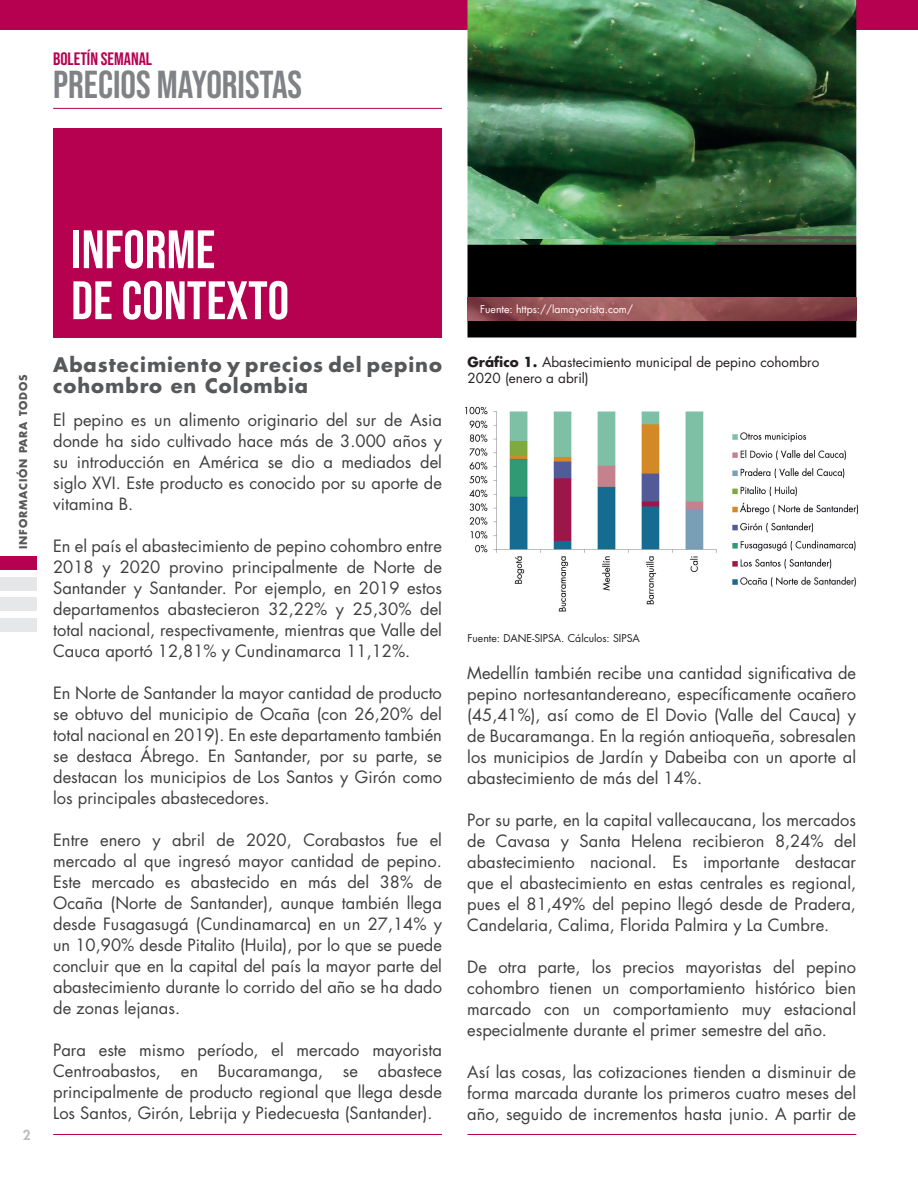
<style>
.page{position:relative;width:918px;height:1188px;background:#fff}
.page>*{position:absolute;margin:0;border:0;box-sizing:border-box;transform-origin:0 0}
.t1{font:54px/51px "Bebas Neue";color:#fff}
.t2{font:39px "Bebas Neue";color:#808285}
.t3{font:700 19.5px/21px "Futura Std";letter-spacing:.05em;color:#57585a}
.t4{font:18px "Bebas Neue";color:#b60150}
.t5{font:16.5px/21px "Futura Std";color:#3e3e3f;text-align:justify}
.t6{font:13.5px/16.2px "Futura Std";color:#231f20}
.t7{font:800 13.5px "Futura Std";color:#bcbdc0}
.t8{font:10.5px "Futura Std";color:#231f20}
.t9{font:10.5px "Futura Std";color:#fff}
.t10{font:700 10.5px "Futura Std";letter-spacing:.075em;color:#57585a}
.s1{font-weight:700}
</style>
<div class="page">
<hr style="left:53px;top:1134px;width:389px;height:1px;background:#b60150">
<hr style="left:468px;top:1134px;width:388px;height:1px;background:#b60150">
<hr style="left:53px;top:108px;width:389px;height:1px;background:#b60150">
<div style="left:0;top:0;width:918px;height:30px;background:#b60150"></div>
<div style="left:0;top:556px;width:37px;height:14px;background:#b60150"></div>
<div style="left:0;top:577px;width:37px;height:14px;background:#e6e7e9"></div>
<div style="left:0;top:597px;width:37px;height:14px;background:#e6e7e9"></div>
<div style="left:0;top:618px;width:37px;height:14px;background:#e6e7e9"></div>
<div style="left:53px;top:128px;width:389px;height:210px;background:#b60150"></div>
<img style="left:468px;top:0;width:388px;height:338px">
<img style="left:468px;top:297px;width:388px;height:23px">
<img style="left:465px;top:406px;width:393px;height:206px">
<p class="t4" style="left:53px;top:48px;width:100px">BOLETÍN SEMANAL</p>
<h2 class="t2" style="left:53px;top:62px;width:250px">PRECIOS MAYORISTAS</h2>
<p class="t10" style="left:16px;top:549px;width:176px;rotate:-90deg">INFORMACIÓN PARA TODOS</p>
<p class="t7" style="left:23px;top:1127px;width:9px">2</p>
<h1 class="t1" style="left:71px;top:223px;width:219px">INFORME<br>DE CONTEXTO</h1>
<p class="t3" style="left:53px;top:354px;width:390px">Abastecimiento y precios del pepino cohombro en Colombia</p>
<p class="t5" style="left:53px;top:410px;width:390px">El pepino es un alimento originario del sur de Asia donde ha sido cultivado hace más de 3.000 años y su introducción en América se dio a mediados del siglo XVI. Este producto es conocido por su aporte de vitamina B.</p>
<p class="t5" style="left:53px;top:536px;width:390px">En el país el abastecimiento de pepino cohombro entre 2018 y 2020 provino principalmente de Norte de Santander y Santander. Por ejemplo, en 2019 estos departamentos abastecieron 32,22% y 25,30% del total nacional, respectivamente, mientras que Valle del Cauca aportó 12,81% y Cundinamarca 11,12%.</p>
<p class="t5" style="left:53px;top:683px;width:390px">En Norte de Santander la mayor cantidad de producto se obtuvo del municipio de Ocaña (con 26,20% del total nacional en 2019). En este departamento también se destaca Ábrego. En Santander, por su parte, se destacan los municipios de Los Santos y Girón como los principales abastecedores.</p>
<p class="t5" style="left:53px;top:830px;width:390px">Entre enero y abril de 2020, Corabastos fue el mercado al que ingresó mayor cantidad de pepino.<br>Este mercado es abastecido en más del 38% de Ocaña (Norte de Santander), aunque también llega desde Fusagasugá (Cundinamarca) en un 27,14% y un 10,90% desde Pitalito (Huila), por lo que se puede concluir que en la capital del país la mayor parte del abastecimiento durante lo corrido del año se ha dado de zonas lejanas.</p>
<p class="t5" style="left:53px;top:1040px;width:390px">Para este mismo período, el mercado mayorista Centroabastos, en Bucaramanga, se abastece principalmente de producto regional que llega desde Los Santos, Girón, Lebrija y Piedecuesta (Santander).</p>
<p class="t9" style="left:480px;top:302px;width:154px">Fuente: https://lamayorista.com/</p>
<p class="t6" style="left:468px;top:354px;width:353px"><span class="s1">Gráfico 1.</span> Abastecimiento municipal de pepino cohombro<br>2020 (enero a abril)</p>
<p class="t8" style="left:468px;top:632px;width:174px">Fuente: DANE-SIPSA. Cálculos: SIPSA</p>
<p class="t5" style="left:467px;top:663px;width:390px">Medellín también recibe una cantidad significativa de pepino nortesantandereano, específicamente ocañero (45,41%), así como de El Dovio (Valle del Cauca) y de Bucaramanga. En la región antioqueña, sobresalen los municipios de Jardín y Dabeiba con un aporte al abastecimiento de más del 14%.</p>
<p class="t5" style="left:467px;top:810px;width:390px">Por su parte, en la capital vallecaucana, los mercados de Cavasa y Santa Helena recibieron 8,24% del abastecimiento nacional. Es importante destacar que el abastecimiento en estas centrales es regional, pues el 81,49% del pepino llegó desde de Pradera, Candelaria, Calima, Florida Palmira y La Cumbre.</p>
<p class="t5" style="left:467px;top:957px;width:390px">De otra parte, los precios mayoristas del pepino cohombro tienen un comportamiento histórico bien marcado con un comportamiento muy estacional especialmente durante el primer semestre del año.</p>
<p class="t5" style="left:467px;top:1062px;width:390px">Así las cosas, las cotizaciones tienden a disminuir de forma marcada durante los primeros cuatro meses del año, seguido de incrementos hasta junio. A partir de</p>
</div>
